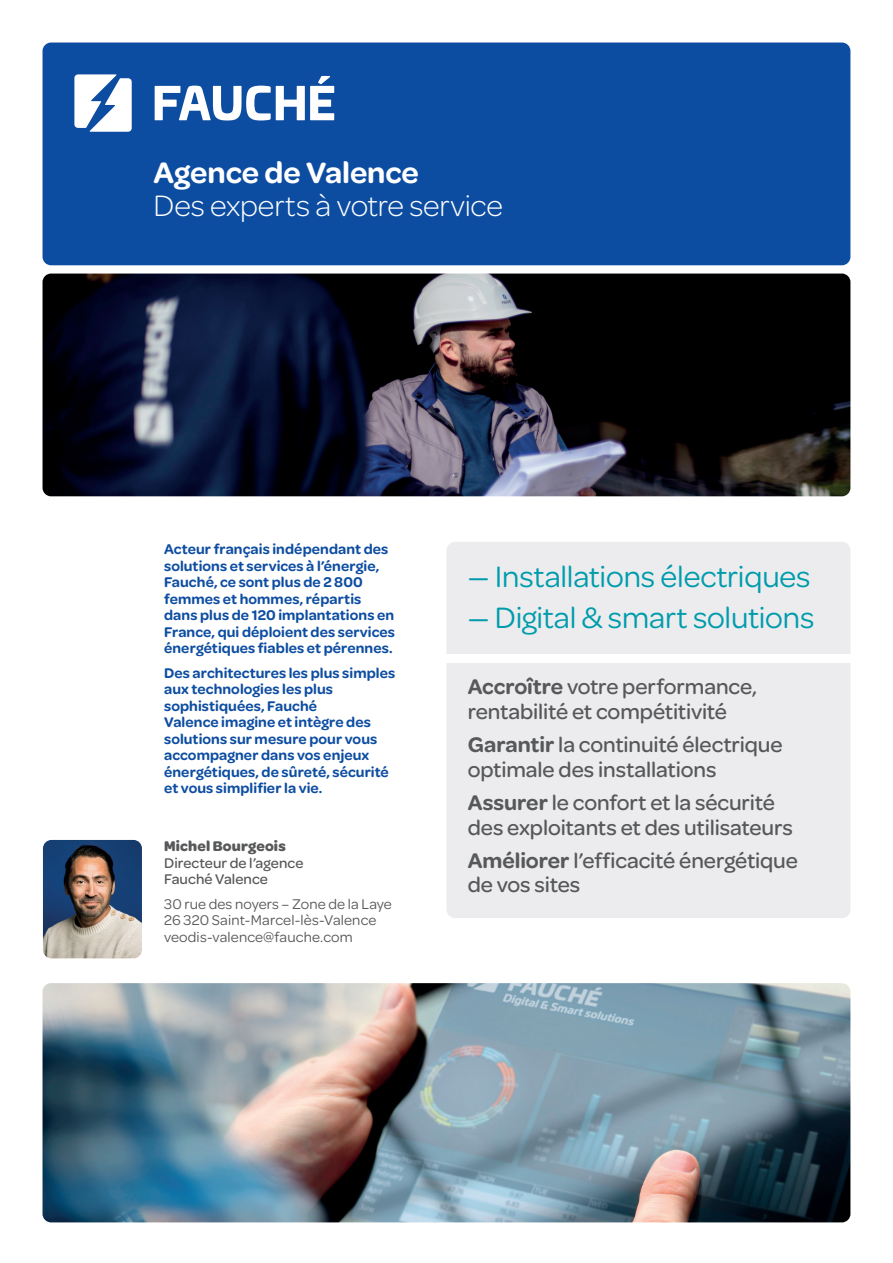
<style>
.page{position:relative;width:893px;height:1263px;background:#fff}
.page>*{position:absolute;margin:0;border:0;box-sizing:border-box;transform-origin:0 0}
.t1{font:31.5px "Omnes VF";letter-spacing:-.005em;color:#009cac}
.t2{font:300 31.5px "Omnes";letter-spacing:-.005em;color:#fff}
.t3{font:600 31.5px "Omnes";letter-spacing:-.005em;color:#fff}
.t4{font:500 22.5px/24.8px "Omnes";letter-spacing:-.005em;color:#57585a}
.t5{font:600 15px/16.5px "Omnes";letter-spacing:.005em;color:#0d4da1}
.t6{font:15px/16.5px "Omnes VF";letter-spacing:.01em;color:#57585a}
.t7{font:500 15px/16.5px "Omnes";letter-spacing:.005em;color:#57585a}
.s1{font-weight:600}
</style>
<div class="page">
<img style="left:43px;top:274px;width:807px;height:222px">
<img style="left:43px;top:983px;width:807px;height:239px">
<div style="left:43px;top:43px;width:807px;height:222px;background:#0d4da1;border-radius:9px"></div>
<svg style="left:74px;top:74px;width:58px;height:58px"></svg>
<svg style="left:155px;top:76px;width:179px;height:44px"></svg>
<div style="left:446px;top:542px;width:404px;height:376px;background:#ececee;border-radius:9px"></div>
<div style="left:446px;top:654px;width:447px;height:8px;background:#fff"></div>
<img style="left:43px;top:840px;width:99px;height:118px">
<h1 class="t3" style="left:153px;top:150px;width:267px">Agence de Valence</h1>
<h1 class="t2" style="left:153px;top:184px;width:351px">Des experts à votre service</h1>
<p class="t5" style="left:164px;top:540px;width:232px">Acteur français indépendant des solutions et services à l’énergie,<br>Fauché, ce sont plus de 2 800 femmes et hommes, répartis dans plus de 120 implantations en<br>France, qui déploient des services énergétiques fiables et pérennes.</p>
<p class="t5" style="left:164px;top:664px;width:233px">Des architectures les plus simples aux technologies les plus sophistiquées, Fauché<br>Valence imagine et intègre des solutions sur mesure pour vous accompagner dans vos enjeux énergétiques, de sûreté, sécurité et vous simplifier la vie.</p>
<p class="t6" style="left:164px;top:837px;width:123px">Michel Bourgeois</p>
<p class="t7" style="left:164px;top:853px;width:141px">Directeur de l’agence<br>Fauché Valence</p>
<p class="t6" style="left:164px;top:895px;width:229px">30 rue des noyers – Zone de la Laye<br>26 320 Saint-Marcel-lès-Valence veodis-valence@fauche.com</p>
<h1 class="t1" style="left:468px;top:555px;width:344px">— Installations électriques</h1>
<h1 class="t1" style="left:468px;top:596px;width:348px">— Digital &amp; smart solutions</h1>
<h2 class="t4" style="left:468px;top:673px;width:291px"><span class="s1">Accroître</span> votre performance, rentabilité et compétitivité</h2>
<h2 class="t4" style="left:468px;top:731px;width:316px"><span class="s1">Garantir</span> la continuité électrique optimale des installations</h2>
<h2 class="t4" style="left:468px;top:789px;width:327px"><span class="s1">Assurer</span> le confort et la sécurité des exploitants et des utilisateurs</h2>
<h2 class="t4" style="left:468px;top:846px;width:332px"><span class="s1">Améliorer</span> l’efficacité énergétique de vos sites</h2>
</div>
